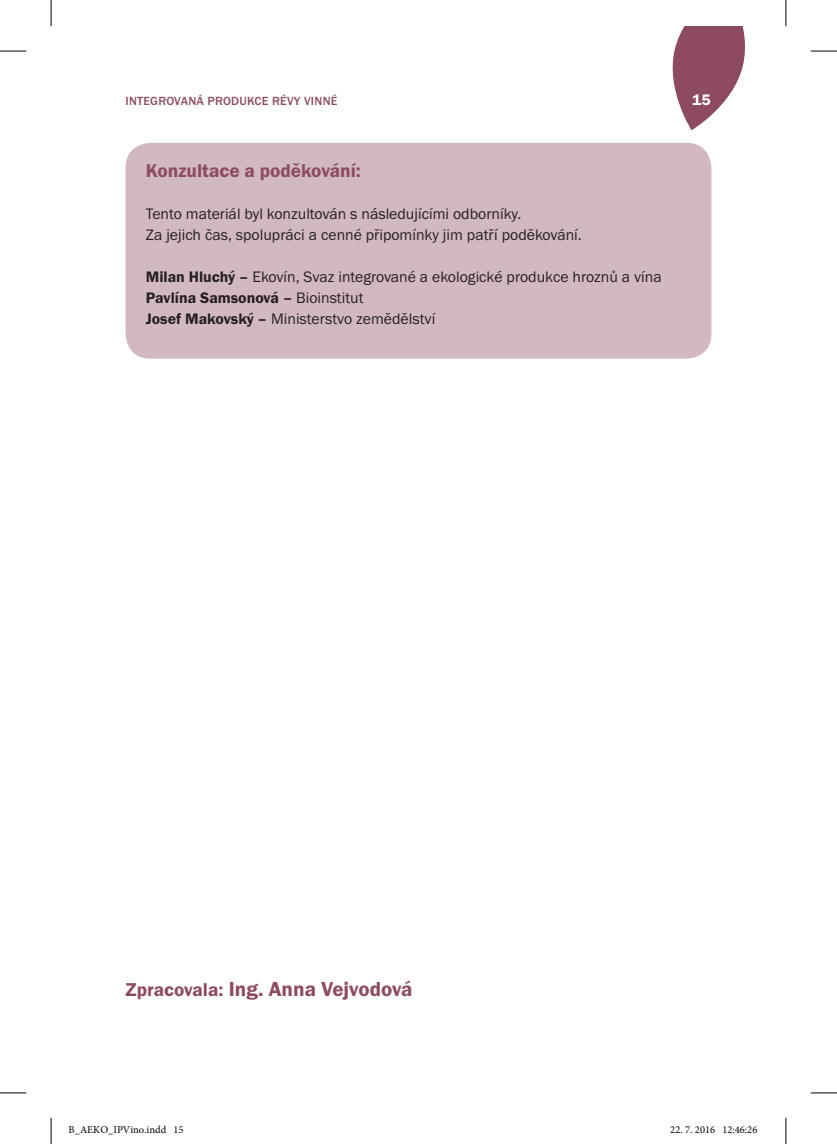
<style>
.page{position:relative;width:837px;height:1144px;background:#fff}
.page>*{position:absolute;margin:0;border:0;box-sizing:border-box;transform-origin:0 0}
.t1{font:600 21px "Franklin Gothic ITCTOT";color:#8d4b63}
.t2{font:600 19.25px "Franklin Gothic ITCTOT";color:#8d4b63}
.t3{font:15.75px/21px "Franklin Gothic ITCTOT";color:#231f20}
.t4{font:600 15.75px "Franklin Gothic ITCTOT";color:#fff}
.t5{font:500 12.25px "Franklin Gothic ITCTOT";letter-spacing:.02em;color:#8d4b63}
.t6{font:10.5px "Minion Pro";color:#000}
.s1{font-weight:600}
.s2{font-size:19.25px}
</style>
<div class="page">
<svg style="left:672px;top:26px;width:73px;height:104px"></svg>
<div style="left:125px;top:143px;width:586px;height:216px;background:#d2b9c0;border-radius:25px"></div>
<svg style="left:0;top:51px;width:26px;height:1px"></svg>
<svg style="left:810px;top:51px;width:26px;height:1px"></svg>
<svg style="left:0;top:1092px;width:26px;height:1px"></svg>
<svg style="left:810px;top:1092px;width:26px;height:1px"></svg>
<svg style="left:51px;top:0;width:1px;height:26px"></svg>
<svg style="left:51px;top:1118px;width:1px;height:26px"></svg>
<svg style="left:785px;top:0;width:1px;height:26px"></svg>
<svg style="left:785px;top:1118px;width:1px;height:26px"></svg>
<p class="t5" style="left:125px;top:94px;width:213px">INTEGROVANÁ PRODUKCE RÉVY VINNÉ</p>
<p class="t4" style="left:692px;top:91px;width:20px">15</p>
<p class="t2" style="left:146px;top:160px;width:216px">Konzultace a poděkování:</p>
<p class="t3" style="left:146px;top:204px;width:437px">Tento materiál byl konzultován s následujícími odborníky.<br>Za jejich čas, spolupráci a cenné připomínky jim patří poděkování.</p>
<p class="t3" style="left:146px;top:267px;width:517px"><span class="s1">Milan Hluchý –</span> Ekovín, Svaz integrované a ekologické produkce hroznů a vína<br><span class="s1">Pavlína Samsonová –</span> Bioinstitut<br><span class="s1">Josef Makovský –</span> Ministerstvo zemědělství</p>
<h1 class="t1" style="left:125px;top:977px;width:288px"><span class="s2">Zpracovala:</span> Ing. Anna Vejvodová</h1>
<p class="t6" style="left:69px;top:1123px;width:116px">B_AEKO_IPVino.indd 15</p>
<p class="t6" style="left:670px;top:1123px;width:89px">22. 7. 2016 12:46:26</p>
</div>
